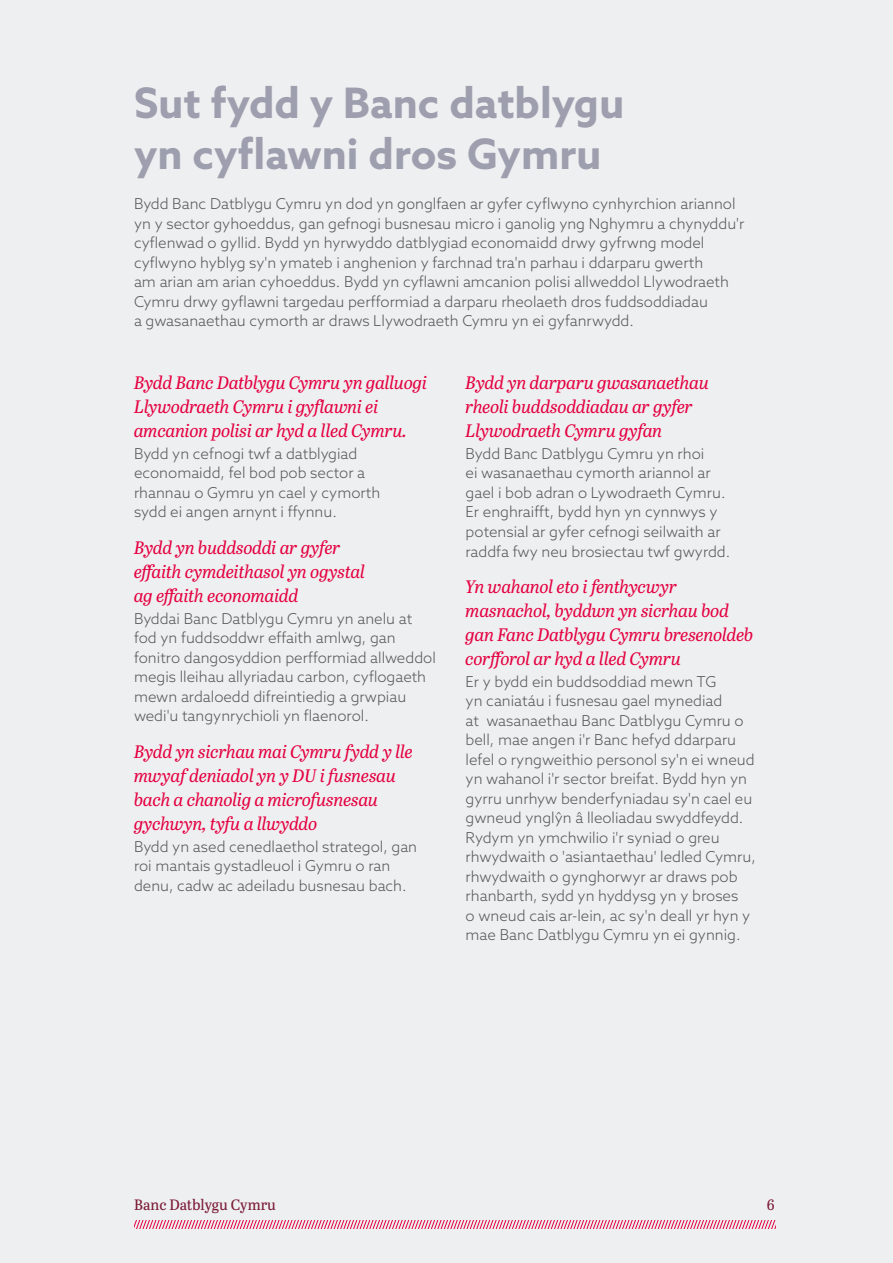
<style>
.page{position:relative;width:893px;height:1263px;background:#eeeff1}
.page>*{position:absolute;margin:0;border:0;box-sizing:border-box;transform-origin:0 0}
.t1{font:700 42px/50.4px "Azo Sans";color:#9d9fae}
.t2{font:italic 18px/24px "Abril Titling";letter-spacing:-.005em;color:#e40040}
.t3{font:300 15px/19.5px "Azo Sans";color:#575756}
.t4{font:15px "Abril Titling";color:#7b1b36}
</style>
<div class="page">
<svg style="left:134px;top:1220px;width:642px;height:9px"></svg>
<h1 class="t1" style="left:134px;top:77px;width:492px">Sut fydd y Banc datblygu yn cyflawni dros Gymru</h1>
<p class="t3" style="left:134px;top:194px;width:612px">Bydd Banc Datblygu Cymru yn dod yn gonglfaen ar gyfer cyflwyno cynhyrchion ariannol yn y sector gyhoeddus, gan gefnogi busnesau micro i ganolig yng Nghymru a chynyddu'r cyflenwad o gyllid. Bydd yn hyrwyddo datblygiad economaidd drwy gyfrwng model cyflwyno hyblyg sy'n ymateb i anghenion y farchnad tra'n parhau i ddarparu gwerth<br>am arian am arian cyhoeddus. Bydd yn cyflawni amcanion polisi allweddol Llywodraeth Cymru drwy gyflawni targedau perfformiad a darparu rheolaeth dros fuddsoddiadau<br>a gwasanaethau cymorth ar draws Llywodraeth Cymru yn ei gyfanrwydd.</p>
<p class="t2" style="left:134px;top:370px;width:294px">Bydd Banc Datblygu Cymru yn galluogi<br>Llywodraeth Cymru i gyflawni ei amcanion polisi ar hyd a lled Cymru.</p>
<p class="t3" style="left:134px;top:444px;width:248px">Bydd yn cefnogi twf a datblygiad economaidd, fel bod pob sector a rhannau o Gymru yn cael y cymorth sydd ei angen arnynt i ffynnu.</p>
<p class="t2" style="left:134px;top:535px;width:232px">Bydd yn buddsoddi ar gyfer effaith cymdeithasol yn ogystal ag effaith economaidd</p>
<p class="t3" style="left:134px;top:609px;width:303px">Byddai Banc Datblygu Cymru yn anelu at fod yn fuddsoddwr effaith amlwg, gan fonitro dangosyddion perfformiad allweddol megis lleihau allyriadau carbon, cyflogaeth mewn ardaloedd difreintiedig a grwpiau wedi'u tangynrychioli yn flaenorol.</p>
<p class="t2" style="left:134px;top:739px;width:280px">Bydd yn sicrhau mai Cymru fydd y lle mwyaf deniadol yn y DU i fusnesau bach a chanolig a microfusnesau gychwyn, tyfu a llwyddo</p>
<p class="t3" style="left:134px;top:836px;width:285px">Bydd yn ased cenedlaethol strategol, gan roi mantais gystadleuol i Gymru o ran denu, cadw ac adeiladu busnesau bach.</p>
<p class="t2" style="left:466px;top:370px;width:245px">Bydd yn darparu gwasanaethau rheoli buddsoddiadau ar gyfer<br>Llywodraeth Cymru gyfan</p>
<p class="t3" style="left:466px;top:444px;width:266px">Bydd Banc Datblygu Cymru yn rhoi<br>ei wasanaethau cymorth ariannol ar gael i bob adran o Lywodraeth Cymru.<br>Er enghraifft, bydd hyn yn cynnwys y potensial ar gyfer cefnogi seilwaith ar raddfa fwy neu brosiectau twf gwyrdd.</p>
<p class="t2" style="left:466px;top:574px;width:289px">Yn wahanol eto i fenthycwyr masnachol, byddwn yn sicrhau bod gan Fanc Datblygu Cymru bresenoldeb corfforol ar hyd a lled Cymru</p>
<p class="t3" style="left:466px;top:672px;width:292px">Er y bydd ein buddsoddiad mewn TG<br>yn caniatáu i fusnesau gael mynediad<br>at wasanaethau Banc Datblygu Cymru o bell, mae angen i'r Banc hefyd ddarparu lefel o ryngweithio personol sy'n ei wneud yn wahanol i'r sector breifat. Bydd hyn yn gyrru unrhyw benderfyniadau sy'n cael eu gwneud ynglŷn â lleoliadau swyddfeydd.<br>Rydym yn ymchwilio i'r syniad o greu rhwydwaith o 'asiantaethau' ledled Cymru, rhwydwaith o gynghorwyr ar draws pob rhanbarth, sydd yn hyddysg yn y broses<br>o wneud cais ar-lein, ac sy'n deall yr hyn y mae Banc Datblygu Cymru yn ei gynnig.</p>
<p class="t4" style="left:134px;top:1193px;width:144px">Banc Datblygu Cymru</p>
<p class="t4" style="left:767px;top:1193px;width:9px">6</p>
</div>
